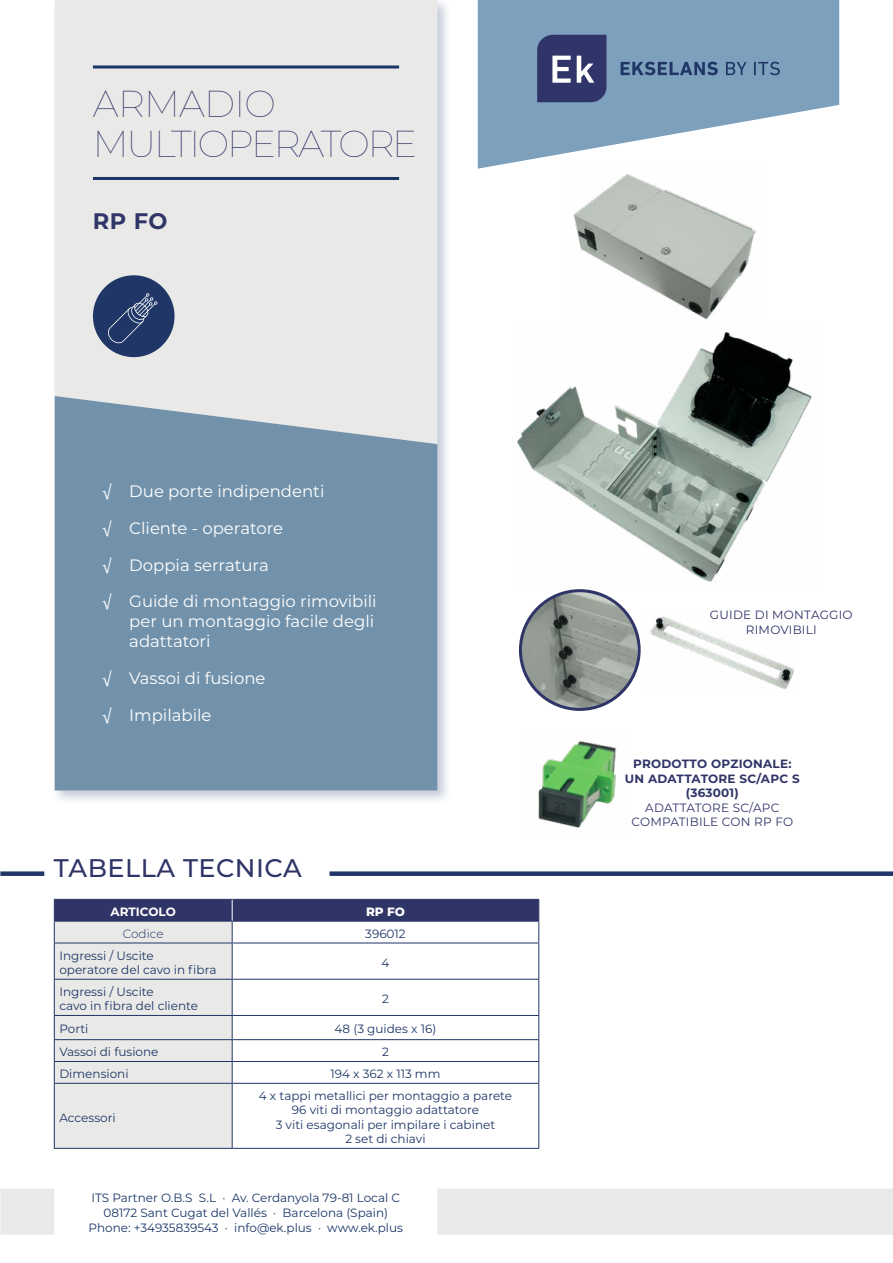
<style>
.page{position:relative;width:893px;height:1263px;background:#fff}
.page>*{position:absolute;margin:0;border:0;box-sizing:border-box;transform-origin:0 0}
.t1{font:100 37.5px/40.5px "Montserrat";letter-spacing:-.06em;color:#303568}
.t2{font:500 25.5px "Montserrat";letter-spacing:.02em;color:#303568}
.t3{font:700 22.5px "Montserrat";color:#303568}
.t4{font:16.5px/19.8px "Montserrat";color:#fff}
.t5{font:12px/14.4px "Montserrat";color:#1f3666}
.t6{font:12px/15px "Montserrat";color:#1a3667;text-align:center}
.t7{font:12px/14.4px "Montserrat";letter-spacing:.02em;color:#303568;text-align:center}
.t8{font:700 12px/14.4px "Montserrat";letter-spacing:.02em;color:#303568;text-align:center}
.t9{font:700 12px "Montserrat";color:#fff}
.t10{font:300 12px "Montserrat";color:#1f3666}
.t11{font:800 12px "Montserrat";color:#fff}
.s1{font-family:"Helvetica Neue LT Std"}
</style>
<div class="page">
<div style="left:52px;top:0;width:400px;height:805px;background:#1f3666;opacity:.25"></div>
<div style="left:55px;top:0;width:382px;height:396px;background:#e9e9e7"></div>
<div style="left:93px;top:275px;width:82px;height:82px;background:#1f3666;border-radius:50%"></div>
<svg style="left:108px;top:293px;width:50px;height:50px"></svg>
<hr style="left:54px;top:1148px;width:178px;height:1px;background:#1f3666">
<hr style="left:232px;top:1148px;width:307px;height:1px;background:#1f3666">
<svg style="left:54px;top:899px;width:485px;height:249px"></svg>
<hr style="left:54px;top:943px;width:178px;height:1px;background:#1f3666">
<div style="left:55px;top:396px;width:382px;height:394px;background:#7292ab"></div>
<hr style="left:93px;top:66px;width:306px;height:3px;background:#1a3667">
<hr style="left:93px;top:177px;width:306px;height:3px;background:#1a3667">
<svg style="left:478px;top:0;width:361px;height:169px;fill:#7da0bd"></svg>
<svg style="left:537px;top:35px;width:69px;height:67px;background:#484e7b"></svg>
<svg style="left:621px;top:62px;width:97px;height:13px"></svg>
<svg style="left:726px;top:62px;width:21px;height:13px"></svg>
<svg style="left:754px;top:62px;width:26px;height:13px"></svg>
<div style="left:0;top:1188px;width:54px;height:47px;background:#e9e9e7"></div>
<div style="left:437px;top:1188px;width:456px;height:47px;background:#e9e9e7"></div>
<div style="left:0;top:871px;width:44px;height:5px;background:#1f3666"></div>
<div style="left:330px;top:871px;width:563px;height:5px;background:#1f3666"></div>
<img style="left:567px;top:164px;width:197px;height:156px">
<img style="left:517px;top:332px;width:295px;height:250px">
<img style="left:650px;top:616px;width:144px;height:73px">
<img style="left:520px;top:591px;width:117px;height:118px">
<div style="left:519px;top:589px;width:122px;height:122px;border:3px solid #303568;border-radius:50%"></div>
<img style="left:538px;top:741px;width:79px;height:87px">
<h1 class="t1" style="left:93px;top:82px;width:326px">ARMADIO<br>MULTIOPERATORE</h1>
<h3 class="t3" style="left:93px;top:205px;width:76px">RP FO</h3>
<h3 class="t4" style="left:102px;top:481px;width:224px"><span class="s1">√</span> Due porte indipendenti</h3>
<h3 class="t4" style="left:102px;top:517px;width:182px"><span class="s1">√</span> Cliente - operatore</h3>
<h3 class="t4" style="left:102px;top:554px;width:168px"><span class="s1">√</span> Doppia serratura</h3>
<h3 class="t4" style="left:129px;top:591px;width:249px;text-indent:-27px"><span class="s1">√</span> Guide di montaggio rimovibili per un montaggio facile degli adattatori</h3>
<h3 class="t4" style="left:102px;top:667px;width:165px"><span class="s1">√</span> Vassoi di fusione</h3>
<h3 class="t4" style="left:102px;top:704px;width:111px"><span class="s1">√</span> Impilabile</h3>
<h2 class="t2" style="left:54px;top:850px;width:249px">TABELLA TECNICA</h2>
<p class="t9" style="left:111px;top:903px;width:67px">ARTICOLO</p>
<p class="t11" style="left:366px;top:903px;width:40px">RP FO</p>
<p class="t10" style="left:123px;top:925px;width:42px">Codice</p>
<p class="t5" style="left:365px;top:926px;width:42px">396012</p>
<p class="t5" style="left:59px;top:948px;width:159px">Ingressi / Uscite<br>operatore del cavo in fibra</p>
<p class="t5" style="left:381px;top:955px;width:9px">4</p>
<p class="t5" style="left:59px;top:984px;width:140px">Ingressi / Uscite<br>cavo in fibra del cliente</p>
<p class="t5" style="left:382px;top:991px;width:8px">2</p>
<p class="t5" style="left:59px;top:1021px;width:31px">Porti</p>
<p class="t5" style="left:335px;top:1021px;width:103px">48 (3 guides x 16)</p>
<p class="t5" style="left:59px;top:1044px;width:101px">Vassoi di fusione</p>
<p class="t5" style="left:382px;top:1044px;width:8px">2</p>
<p class="t5" style="left:59px;top:1066px;width:71px">Dimensioni</p>
<p class="t5" style="left:331px;top:1066px;width:111px">194 x 362 x 113 mm</p>
<p class="t5" style="left:59px;top:1110px;width:58px">Accessori</p>
<p class="t5" style="left:259px;top:1088px;width:255px;text-align:center">4 x tappi metallici per montaggio a parete<br>96 viti di montaggio adattatore<br>3 viti esagonali per impilare i cabinet<br>2 set di chiavi</p>
<p class="t6" style="left:88px;top:1190px;width:316px">ITS Partner O.B.S S.L · Av. Cerdanyola 79-81 Local C<br>08172 Sant Cugat del Vallés · Barcelona (Spain)<br>Phone: +34935839543 · info@ek.plus · www.ek.plus</p>
<p class="t7" style="left:710px;top:607px;width:144px">GUIDE DI MONTAGGIO<br>RIMOVIBILI</p>
<p class="t8" style="left:625px;top:756px;width:176px">PRODOTTO OPZIONALE:<br>UN ADATTATORE SC/APC S (363001)</p>
<p class="t7" style="left:631px;top:800px;width:163px">ADATTATORE SC/APC<br>COMPATIBILE CON RP FO</p>
</div>
